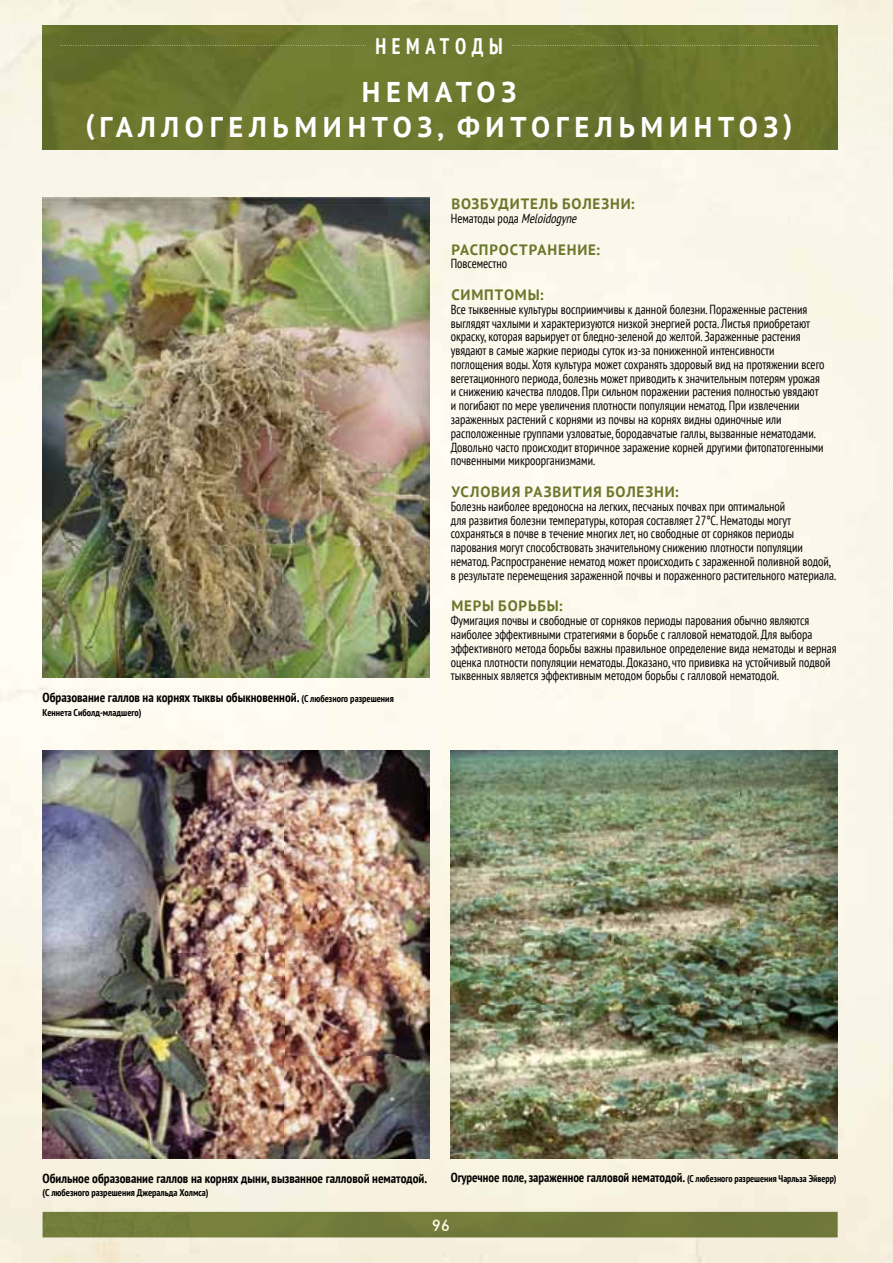
<style>
.page{position:relative;width:893px;height:1263px;background:#fff}
.page>*{position:absolute;margin:0;border:0;box-sizing:border-box;transform-origin:0 0}
.t1{font:700 28.5px/34.2px "PT Sans";letter-spacing:.2em;color:#fff;text-align:center}
.t2{font:700 condensed 22.5px "PT Sans";letter-spacing:.275em;color:#fff;scale:.9 1}
.t3{font:700 15px "PT Sans";letter-spacing:.055em;color:#69772a}
.t4{font:condensed 13.2px/13.8px "PT Sans";color:#000;scale:.94 1}
.t5{font:700 condensed 13.05px "PT Sans";color:#000}
.t6{font:700 condensed 9.75px "PT Sans";color:#000}
.s1{font-size:9.75px}
.s2{font-style:italic}
</style>
<div class="page">
<img style="left:892px;top:0;width:1px;height:1263px">
<img style="left:0;top:0;width:52px;height:1263px">
<div style="left:52px;top:0;width:840px;height:44px;background:#f8f3e1"></div>
<div style="left:52px;top:135px;width:840px;height:90px;background:#f9f5e9"></div>
<div style="left:52px;top:677px;width:840px;height:89px;background:#fefaef"></div>
<div style="left:52px;top:1128px;width:840px;height:135px;background:#f7f1df"></div>
<div style="left:429px;top:225px;width:463px;height:452px;background:#fefaee"></div>
<img style="left:429px;top:766px;width:22px;height:362px">
<div style="left:43px;top:1212px;width:795px;height:25px;background:#727b3b"></div>
<img style="left:433px;top:1219px;width:16px;height:12px">
<img style="left:43px;top:750px;width:386px;height:408px">
<img style="left:43px;top:198px;width:386px;height:480px">
<img style="left:451px;top:750px;width:387px;height:408px">
<img style="left:43px;top:26px;width:795px;height:124px">
<svg style="left:60px;top:45px;width:306px;height:1px"></svg>
<svg style="left:512px;top:45px;width:307px;height:1px"></svg>
<p class="t2" style="left:375px;top:31px;width:143px">НЕМАТОДЫ</p>
<p class="t1" style="left:86px;top:75px;width:708px">НЕМАТОЗ<br>(ГАЛЛОГЕЛЬМИНТОЗ, ФИТОГЕЛЬМИНТОЗ)</p>
<p class="t5" style="left:43px;top:689px;width:353px">Образование галлов на корнях тыквы обыкновенной. <span class="s1">(С любезного разрешения</span></p>
<p class="t6" style="left:43px;top:706px;width:100px">Кеннета Сиболд-младшего)</p>
<p class="t3" style="left:451px;top:194px;width:185px">ВОЗБУДИТЕЛЬ БОЛЕЗНИ:</p>
<p class="t4" style="left:451px;top:211px;width:139px">Нематоды рода <span class="s2">Meloidogyne</span></p>
<p class="t3" style="left:451px;top:239px;width:150px">РАСПРОСТРАНЕНИЕ:</p>
<p class="t4" style="left:451px;top:257px;width:62px">Повсеместно</p>
<p class="t3" style="left:451px;top:285px;width:94px">СИМПТОМЫ:</p>
<p class="t4" style="left:451px;top:302px;width:399px">Все тыквенные культуры восприимчивы к данной болезни. Пораженные растения выглядят чахлыми и характеризуются низкой энергией роста. Листья приобретают окраску, которая варьирует от бледно-зеленой до желтой. Зараженные растения увядают в самые жаркие периоды суток из-за пониженной интенсивности поглощения воды. Хотя культура может сохранять здоровый вид на протяжении всего вегетационного периода, болезнь может приводить к значительным потерям урожая и снижению качества плодов. При сильном поражении растения полностью увядают и погибают по мере увеличения плотности популяции нематод. При извлечении зараженных растений с корнями из почвы на корнях видны одиночные или расположенные группами узловатые, бородавчатые галлы, вызванные нематодами.<br>Довольно часто происходит вторичное заражение корней другими фитопатогенными почвенными микроорганизмами.</p>
<p class="t3" style="left:451px;top:482px;width:229px">УСЛОВИЯ РАЗВИТИЯ БОЛЕЗНИ:</p>
<p class="t4" style="left:451px;top:499px;width:412px">Болезнь наиболее вредоносна на легких, песчаных почвах при оптимальной<br>для развития болезни температуры, которая составляет 27°С. Нематоды могут сохраняться в почве в течение многих лет, но свободные от сорняков периоды парования могут способствовать значительному снижению плотности популяции нематод. Распространение нематод может происходить с зараженной поливной водой, в результате перемещения зараженной почвы и пораженного растительного материала.</p>
<p class="t3" style="left:451px;top:596px;width:113px">МЕРЫ БОРЬБЫ:</p>
<p class="t4" style="left:451px;top:613px;width:412px">Фумигация почвы и свободные от сорняков периоды парования обычно являются наиболее эффективными стратегиями в борьбе с галловой нематодой. Для выбора эффективного метода борьбы важны правильное определение вида нематоды и верная оценка плотности популяции нематоды. Доказано, что прививка на устойчивый подвой тыквенных является эффективным методом борьбы с галловой нематодой.</p>
<p class="t5" style="left:43px;top:1170px;width:386px">Обильное образование галлов на корнях дыни, вызванное галловой нематодой.</p>
<p class="t6" style="left:43px;top:1186px;width:168px">(С любезного разрешения Джеральда Холмса)</p>
<p class="t5" style="left:451px;top:1169px;width:387px">Огуречное поле, зараженное галловой нематодой. <span class="s1">(С любезного разрешения Чарльза Эйверр)</span></p>
</div>
